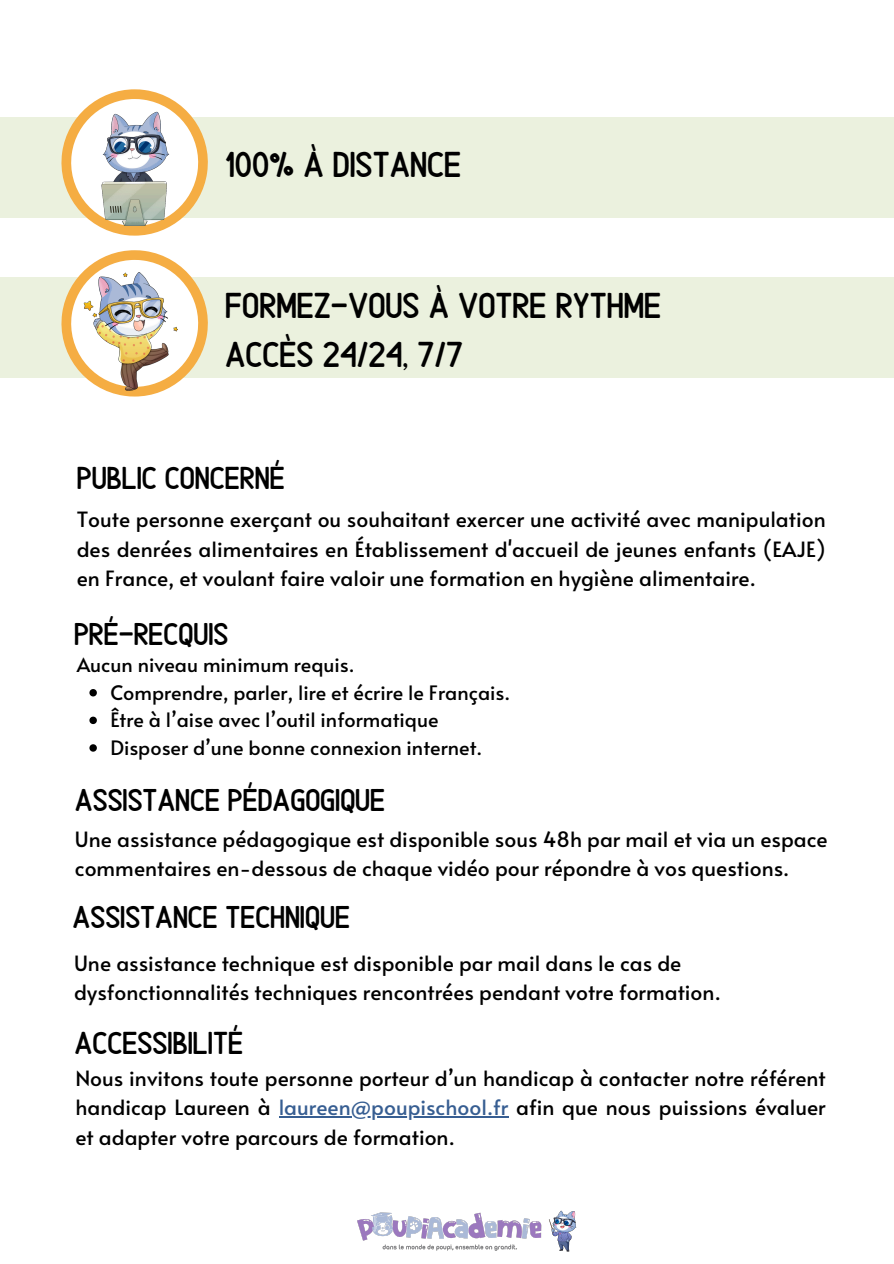
<style>
.page{position:relative;width:894px;height:1264px;background:#fff}
.page>*{position:absolute;margin:0;border:0;box-sizing:border-box;transform-origin:0 0}
.t1{font:36px/49.5px "Alaska";color:#000}
.t2{font:31.8px "Alaska";color:#000}
.t3{font:31.5px "Alaska";color:#000}
.t4{font:21px/29.2px "Alata";color:#000}
.t5{font:19.8px "Alata";color:#000}
.s1{color:#375e92}
</style>
<div class="page">
<div style="left:0;top:117px;width:893px;height:101px;background:#ebf1de"></div>
<svg style="left:61px;top:107px;width:147px;height:129px"></svg>
<img style="left:86px;top:89px;width:97px;height:136px">
<div style="left:0;top:277px;width:893px;height:101px;background:#ebf1de"></div>
<svg style="left:61px;top:284px;width:147px;height:79px"></svg>
<img style="left:73px;top:250px;width:123px;height:147px">
<hr style="left:278px;top:1116px;width:230px;height:1px;background:#375e92">
<svg style="left:89px;top:689px;width:8px;height:7px"></svg>
<svg style="left:89px;top:716px;width:8px;height:8px"></svg>
<svg style="left:89px;top:744px;width:8px;height:7px"></svg>
<img style="left:358px;top:1210px;width:219px;height:42px">
<p class="t1" style="left:225px;top:137px;width:237px">100% À DISTANCE</p>
<p class="t1" style="left:225px;top:278px;width:437px">FORMEZ-VOUS À VOTRE RYTHME<br>ACCÈS 24/24, 7/7</p>
<p class="t2" style="left:77px;top:453px;width:209px">PUBLIC CONCERNÉ</p>
<h2 class="t4" style="left:77px;top:504px;width:750px;text-align:justify">Toute personne exerçant ou souhaitant exercer une activité avec manipulation des denrées alimentaires en Établissement d'accueil de jeunes enfants (EAJE) en France, et voulant faire valoir une formation en hygiène alimentaire.</h2>
<h2 class="t3" style="left:74px;top:609px;width:156px">PRÉ-RECQUIS</h2>
<p class="t5" style="left:77px;top:650px;width:279px">Aucun niveau minimum requis.</p>
<p class="t5" style="left:110px;top:678px;width:401px">Comprendre, parler, lire et écrire le Français.</p>
<p class="t5" style="left:110px;top:705px;width:329px">Être à l’aise avec l’outil informatique</p>
<p class="t5" style="left:110px;top:733px;width:373px">Disposer d’une bonne connexion internet.</p>
<h1 class="t3" style="left:75px;top:775px;width:312px">ASSISTANCE PÉDAGOGIQUE</h1>
<p class="t4" style="left:75px;top:824px;width:754px">Une assistance pédagogique est disponible sous 48h par mail et via un espace commentaires en-dessous de chaque vidéo pour répondre à vos questions.</p>
<p class="t3" style="left:73px;top:892px;width:279px">ASSISTANCE TECHNIQUE</p>
<h2 class="t4" style="left:74px;top:947px;width:648px">Une assistance technique est disponible par mail dans le cas de dysfonctionnalités techniques rencontrées pendant votre formation.</h2>
<h2 class="t2" style="left:75px;top:1018px;width:170px">ACCESSIBILITÉ</h2>
<h1 class="t4" style="left:75px;top:1062px;width:751px">Nous invitons toute personne porteur d’un handicap à contacter notre référent handicap Laureen à <span class="s1">laureen@poupischool.fr</span> afin que nous puissions évaluer</h1>
<p class="t4" style="left:75px;top:1121px;width:381px">et adapter votre parcours de formation.</p>
</div>
